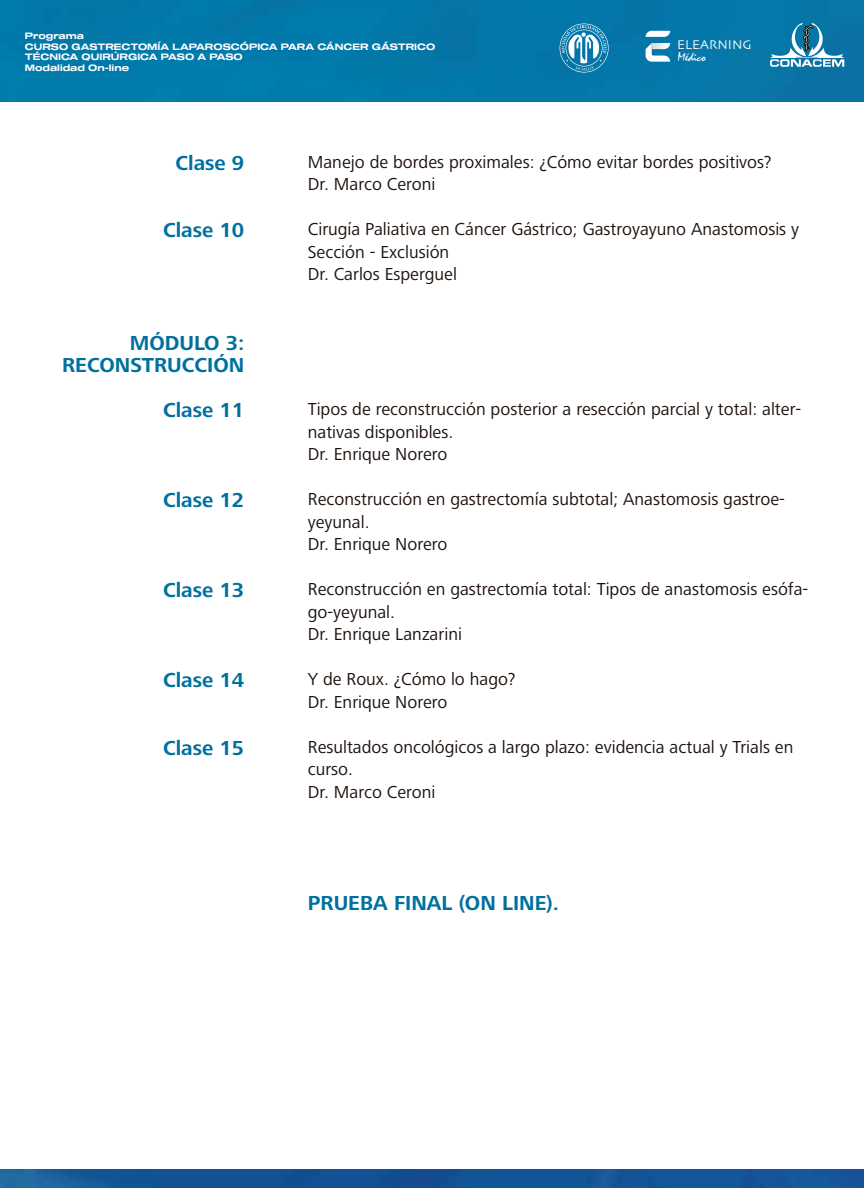
<style>
.page{position:relative;width:864px;height:1188px;background:#fff}
.page>*{position:absolute;margin:0;border:0;box-sizing:border-box;transform-origin:0 0}
.t1{font:700 21px/22.5px "Frutiger Next LT";color:#00709f;text-align:right}
.t2{font:18px/22.5px "Frutiger Next LT";color:#1e120d}
.t3{font:13.2px "Skia";color:#fff}
.t4{font:12.75px "Mistral";color:#fff}
.t5{font:9px/10.8px "Sequel 100 Black 65";color:#fff}
</style>
<div class="page">
<img style="left:0;top:0;width:864px;height:1188px">
<div style="left:0;top:102px;width:864px;height:1066px;background:#fff"></div>
<svg style="left:560px;top:24px;width:49px;height:49px;background:#489bbf"></svg>
<svg style="left:646px;top:31px;width:24px;height:6px"></svg>
<svg style="left:646px;top:43px;width:24px;height:19px"></svg>
<svg style="left:770px;top:23px;width:74px;height:44px;background:#4493b7"></svg>
<p class="t5" style="left:25px;top:30px;width:412px">Programa<br>CURSO GASTRECTOMÍA LAPAROSCÓPICA PARA CÁNCER GÁSTRICO<br>TÉCNICA QUIRÚRGICA PASO A PASO<br>Modalidad On-line</p>
<p class="t3" style="left:677px;top:37px;width:76px">ELEARNING</p>
<p class="t4" style="left:678px;top:50px;width:29px">Médico</p>
<p class="t1" style="left:175px;top:152px;width:70px">Clase 9</p>
<p class="t1" style="left:163px;top:219px;width:83px">Clase 10</p>
<p class="t1" style="left:62px;top:332px;width:184px">MÓDULO 3:<br>RECONSTRUCCIÓN</p>
<p class="t1" style="left:163px;top:399px;width:83px">Clase 11</p>
<p class="t1" style="left:163px;top:489px;width:83px">Clase 12</p>
<p class="t1" style="left:163px;top:579px;width:83px">Clase 13</p>
<p class="t1" style="left:163px;top:669px;width:83px">Clase 14</p>
<p class="t1" style="left:163px;top:737px;width:83px">Clase 15</p>
<p class="t2" style="left:308px;top:151px;width:465px">Manejo de bordes proximales: ¿Cómo evitar bordes positivos?<br>Dr. Marco Ceroni</p>
<p class="t2" style="left:308px;top:218px;width:493px">Cirugía Paliativa en Cáncer Gástrico; Gastroyayuno Anastomosis y<br>Sección - Exclusión<br>Dr. Carlos Esperguel</p>
<p class="t2" style="left:308px;top:398px;width:495px">Tipos de reconstrucción posterior a resección parcial y total: alter&shy;nativas disponibles.<br>Dr. Enrique Norero</p>
<p class="t2" style="left:308px;top:488px;width:479px">Reconstrucción en gastrectomía subtotal; Anastomosis gastroe&shy;yeyunal.<br>Dr. Enrique Norero</p>
<p class="t2" style="left:308px;top:578px;width:502px">Reconstrucción en gastrectomía total: Tipos de anastomosis esófa&shy;go-yeyunal.<br>Dr. Enrique Lanzarini</p>
<p class="t2" style="left:308px;top:668px;width:209px">Y de Roux. ¿Cómo lo hago?<br>Dr. Enrique Norero</p>
<p class="t2" style="left:308px;top:736px;width:487px">Resultados oncológicos a largo plazo: evidencia actual y Trials en curso.<br>Dr. Marco Ceroni</p>
<p class="t1" style="left:308px;top:892px;width:253px">PRUEBA FINAL (ON LINE).</p>
</div>
